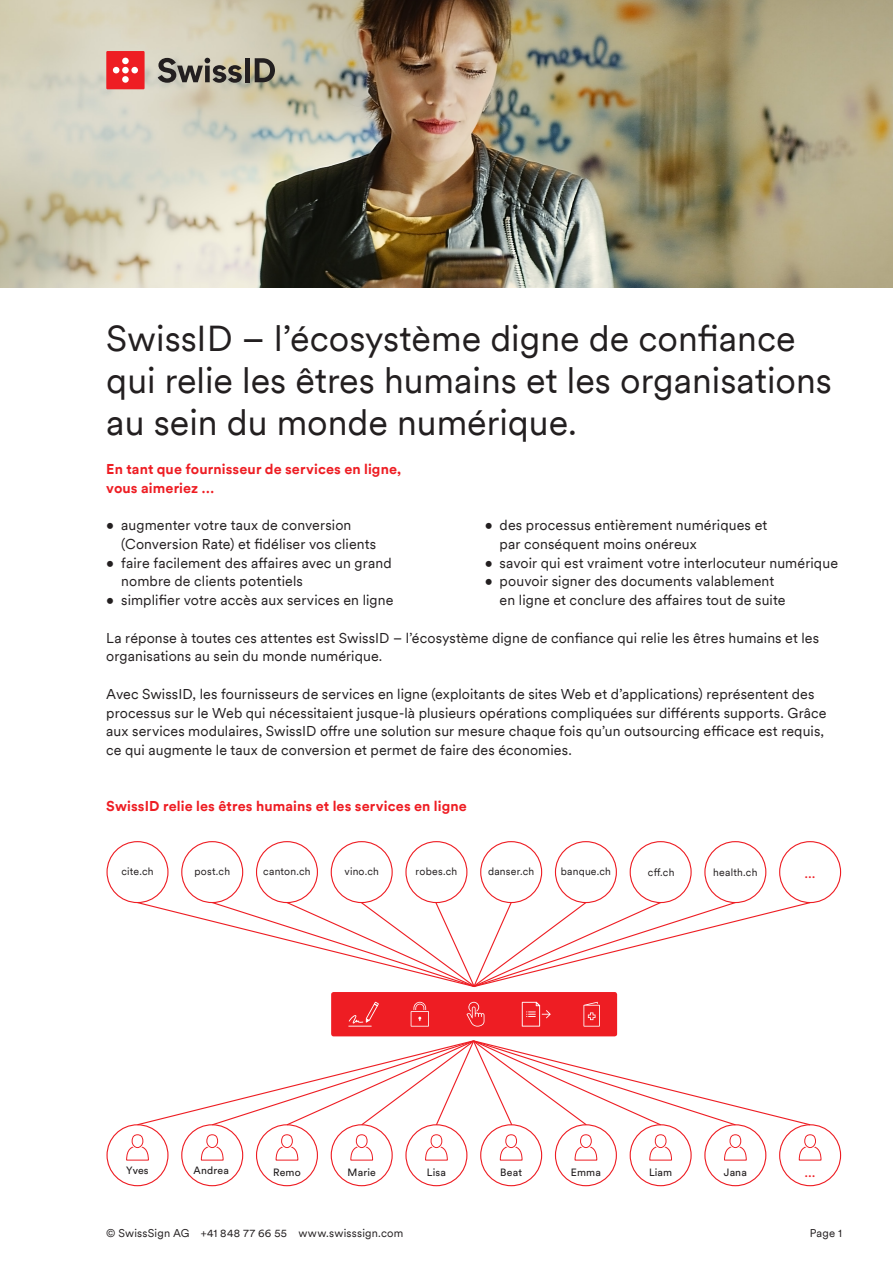
<style>
.page{position:relative;width:893px;height:1263px;background:#fff}
.page>*{position:absolute;margin:0;border:0;box-sizing:border-box;transform-origin:0 0}
.Circular_Book_24_28p{font:36px/42px "Swiss Sign Circular";color:#231f20}
.Circular_Book_9_5_12{font:14.25px/18.8px "Swiss Sign Circular";letter-spacing:.005em;color:#231f20}
.Circular_Book_9_5_12-2{font:700 14.25px/18.8px "Swiss Sign Circular";letter-spacing:.01em;color:#ee1d23}
.Circular_Book_24_28p-2{font:700 14.25px "Swiss Sign Circular";letter-spacing:.01em;color:#ee1d23}
.Circular_Book_7_5_9p{font:700 12px "Circular Std";color:#ee1d23}
.Circular_Book_7_5_9p-2{font:11.25px "Swiss Sign Circular";letter-spacing:.015em;color:#231f20}
.Circular_Book_7_5_9p-3{font:10.5px "Swiss Sign Circular";letter-spacing:.02em;color:#231f20}
.Circular_Book_7_5_9p-4{font:10.5px "Circular Std";letter-spacing:.015em;color:#231f20}
</style>
<div class="page">
<img style="left:0;top:0;width:893px;height:287px">
<div style="left:106px;top:51px;width:39px;height:38px;background:#ee1d23"></div>
<div style="left:245px;top:58px;width:5px;height:24px;background:#231f20"></div>
<svg style="left:255px;top:58px;width:20px;height:24px"></svg>
<svg style="left:158px;top:58px;width:84px;height:25px;background:#878378"></svg>
<svg style="left:113px;top:67px;width:6px;height:6px"></svg>
<div style="left:122px;top:67px;width:7px;height:6px;background:#fff;border-radius:50%"></div>
<div style="left:122px;top:58px;width:7px;height:6px;background:#fff;border-radius:50%"></div>
<div style="left:122px;top:76px;width:7px;height:7px;background:#fff;border-radius:50%"></div>
<div style="left:131px;top:67px;width:7px;height:6px;background:#fff;border-radius:50%"></div>
<div style="left:331px;top:992px;width:286px;height:44px;background:#ee1d23;border-radius:3px"></div>
<div style="left:106px;top:841px;width:63px;height:62px;border:1px solid #ee1d23;border-radius:50%"></div>
<div style="left:106px;top:1124px;width:63px;height:62px;border:1px solid #ee1d23;border-radius:50%"></div>
<div style="left:181px;top:841px;width:62px;height:62px;border:1px solid #ee1d23;border-radius:50%"></div>
<div style="left:181px;top:1124px;width:62px;height:62px;border:1px solid #ee1d23;border-radius:50%"></div>
<div style="left:256px;top:841px;width:62px;height:62px;border:1px solid #ee1d23;border-radius:50%"></div>
<div style="left:256px;top:1124px;width:62px;height:62px;border:1px solid #ee1d23;border-radius:50%"></div>
<div style="left:555px;top:841px;width:62px;height:62px;border:1px solid #ee1d23;border-radius:50%"></div>
<div style="left:555px;top:1124px;width:62px;height:62px;border:1px solid #ee1d23;border-radius:50%"></div>
<div style="left:331px;top:841px;width:62px;height:62px;border:1px solid #ee1d23;border-radius:50%"></div>
<div style="left:331px;top:1124px;width:62px;height:62px;border:1px solid #ee1d23;border-radius:50%"></div>
<div style="left:630px;top:841px;width:62px;height:62px;border:1px solid #ee1d23;border-radius:50%"></div>
<div style="left:630px;top:1124px;width:62px;height:62px;border:1px solid #ee1d23;border-radius:50%"></div>
<div style="left:405px;top:841px;width:62px;height:62px;border:1px solid #ee1d23;border-radius:50%"></div>
<div style="left:405px;top:1124px;width:62px;height:62px;border:1px solid #ee1d23;border-radius:50%"></div>
<div style="left:704px;top:841px;width:62px;height:62px;border:1px solid #ee1d23;border-radius:50%"></div>
<div style="left:704px;top:1124px;width:62px;height:62px;border:1px solid #ee1d23;border-radius:50%"></div>
<div style="left:480px;top:841px;width:62px;height:62px;border:1px solid #ee1d23;border-radius:50%"></div>
<div style="left:480px;top:1124px;width:62px;height:62px;border:1px solid #ee1d23;border-radius:50%"></div>
<div style="left:779px;top:841px;width:62px;height:62px;border:1px solid #ee1d23;border-radius:50%"></div>
<div style="left:779px;top:1124px;width:62px;height:62px;border:1px solid #ee1d23;border-radius:50%"></div>
<svg style="left:126px;top:1134px;width:23px;height:27px"></svg>
<svg style="left:200px;top:1134px;width:24px;height:27px"></svg>
<svg style="left:275px;top:1134px;width:24px;height:27px"></svg>
<svg style="left:350px;top:1134px;width:24px;height:27px"></svg>
<svg style="left:425px;top:1134px;width:23px;height:27px"></svg>
<svg style="left:499px;top:1134px;width:24px;height:27px"></svg>
<svg style="left:574px;top:1134px;width:24px;height:27px"></svg>
<svg style="left:649px;top:1134px;width:23px;height:27px"></svg>
<svg style="left:724px;top:1134px;width:23px;height:27px"></svg>
<svg style="left:798px;top:1134px;width:24px;height:27px"></svg>
<svg style="left:136px;top:901px;width:675px;height:86px"></svg>
<svg style="left:136px;top:1040px;width:675px;height:86px"></svg>
<svg style="left:466px;top:1002px;width:18px;height:24px"></svg>
<svg style="left:522px;top:1002px;width:29px;height:24px"></svg>
<svg style="left:411px;top:1002px;width:18px;height:24px"></svg>
<svg style="left:583px;top:1002px;width:17px;height:24px"></svg>
<svg style="left:348px;top:1002px;width:31px;height:25px"></svg>
<p class="Circular_Book_24_28p" style="left:106px;top:316px;width:727px">SwissID – l’écosystème digne de confiance qui relie les êtres humains et les organisations au sein du monde numérique.</p>
<p class="Circular_Book_9_5_12-2" style="left:106px;top:459px;width:296px">En tant que fournisseur de services en ligne, vous aimeriez …</p>
<p class="Circular_Book_9_5_12" style="left:121px;top:515px;width:257px;text-indent:-15px">• augmenter votre taux de conversion (Conversion Rate) et fidéliser vos clients</p>
<p class="Circular_Book_9_5_12" style="left:121px;top:553px;width:272px;text-indent:-15px">• faire facilement des affaires avec un grand nombre de clients potentiels</p>
<p class="Circular_Book_9_5_12" style="left:106px;top:590px;width:289px">• simplifier votre accès aux services en ligne</p>
<p class="Circular_Book_9_5_12" style="left:500px;top:515px;width:269px;text-indent:-15px">• des processus entièrement numériques et par conséquent moins onéreux</p>
<p class="Circular_Book_9_5_12" style="left:485px;top:553px;width:355px">• savoir qui est vraiment votre interlocuteur numérique</p>
<p class="Circular_Book_9_5_12" style="left:500px;top:571px;width:287px;text-indent:-15px">• pouvoir signer des documents valablement en ligne et conclure des affaires tout de suite</p>
<p class="Circular_Book_9_5_12" style="left:106px;top:628px;width:714px">La réponse à toutes ces attentes est SwissID – l’écosystème digne de confiance qui relie les êtres humains et les organisations au sein du monde numérique.</p>
<p class="Circular_Book_9_5_12" style="left:106px;top:684px;width:722px">Avec SwissID, les fournisseurs de services en ligne (exploitants de sites Web et d’applications) représentent des processus sur le Web qui nécessitaient jusque-là plusieurs opérations compliquées sur différents supports. Grâce aux services modulaires, SwissID offre une solution sur mesure chaque fois qu’un outsourcing efficace est requis, ce qui augmente le taux de conversion et permet de faire des économies.</p>
<p class="Circular_Book_24_28p-2" style="left:106px;top:796px;width:362px">SwissID relie les êtres humains et les services en ligne</p>
<p class="Circular_Book_7_5_9p-3" style="left:121px;top:865px;width:34px">cite.ch</p>
<p class="Circular_Book_7_5_9p-3" style="left:194px;top:865px;width:37px">post.ch</p>
<p class="Circular_Book_7_5_9p-3" style="left:263px;top:864px;width:49px">canton.ch</p>
<p class="Circular_Book_7_5_9p-3" style="left:344px;top:864px;width:36px">vino.ch</p>
<p class="Circular_Book_7_5_9p-3" style="left:416px;top:864px;width:43px">robes.ch</p>
<p class="Circular_Book_7_5_9p-3" style="left:488px;top:864px;width:48px">danser.ch</p>
<p class="Circular_Book_7_5_9p-3" style="left:561px;top:864px;width:52px">banque.ch</p>
<p class="Circular_Book_7_5_9p-3" style="left:648px;top:865px;width:28px">cff.ch</p>
<p class="Circular_Book_7_5_9p-3" style="left:713px;top:865px;width:46px">health.ch</p>
<p class="Circular_Book_7_5_9p" style="left:805px;top:865px;width:13px">…</p>
<p class="Circular_Book_7_5_9p-4" style="left:126px;top:1164px;width:24px">Yves</p>
<p class="Circular_Book_7_5_9p-4" style="left:194px;top:1164px;width:37px">Andrea</p>
<p class="Circular_Book_7_5_9p-4" style="left:273px;top:1166px;width:29px">Remo</p>
<p class="Circular_Book_7_5_9p-4" style="left:348px;top:1166px;width:30px">Marie</p>
<p class="Circular_Book_7_5_9p-4" style="left:427px;top:1166px;width:21px">Lisa</p>
<p class="Circular_Book_7_5_9p-4" style="left:500px;top:1166px;width:23px">Beat</p>
<p class="Circular_Book_7_5_9p-4" style="left:571px;top:1166px;width:31px">Emma</p>
<p class="Circular_Book_7_5_9p-4" style="left:649px;top:1166px;width:25px">Liam</p>
<p class="Circular_Book_7_5_9p-4" style="left:724px;top:1166px;width:24px">Jana</p>
<p class="Circular_Book_7_5_9p" style="left:805px;top:1165px;width:13px">…</p>
<p class="Circular_Book_7_5_9p-2" style="left:106px;top:1226px;width:299px">© SwissSign AG +41 848 77 66 55 www.swisssign.com</p>
<p class="Circular_Book_7_5_9p-2" style="left:810px;top:1226px;width:34px">Page 1</p>
</div>
